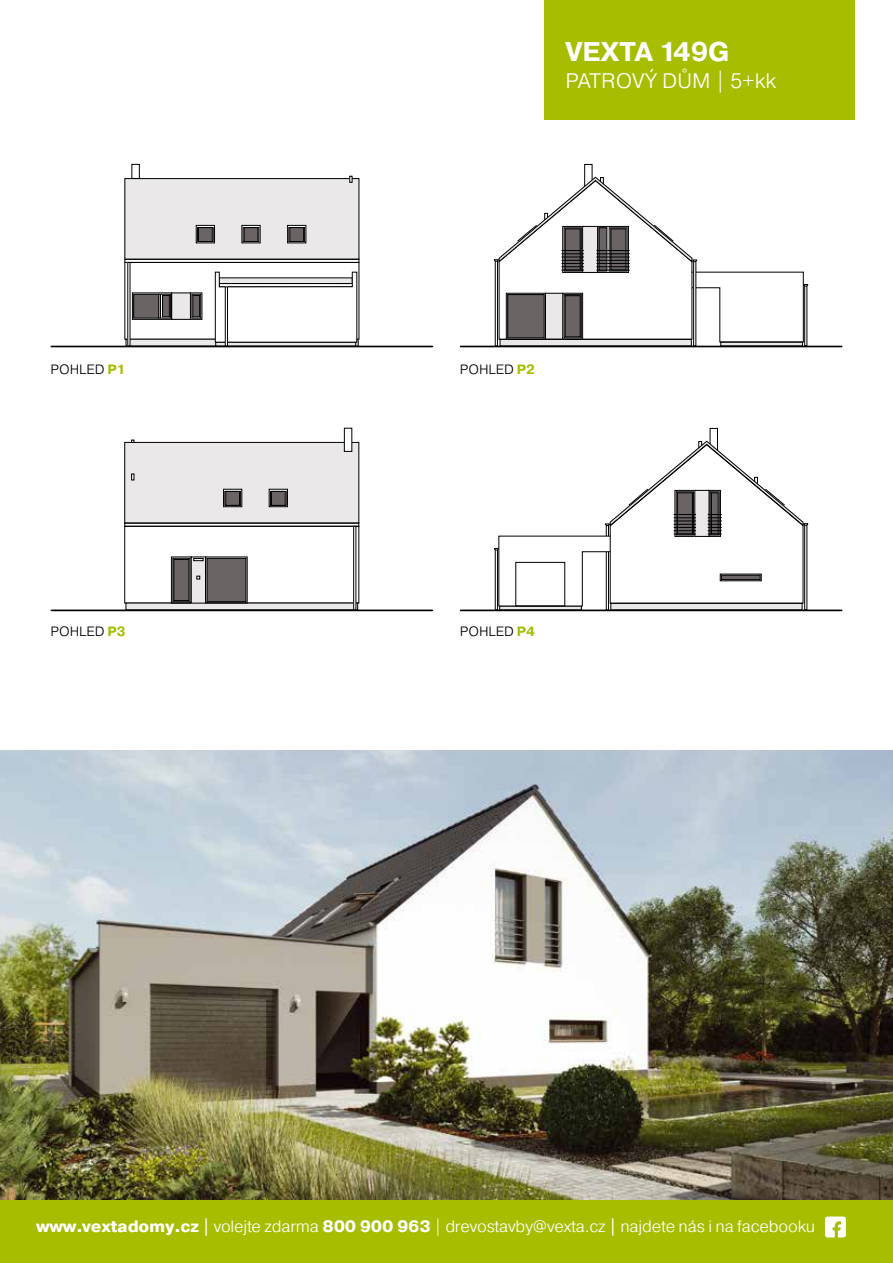
<style>
.page{position:relative;width:893px;height:1263px;background:#fff}
.page>*{position:absolute;margin:0;border:0;box-sizing:border-box;transform-origin:0 0}
.t1{font:700 27px "Pragmatica";color:#fff}
.t2{font:300 21px "Pragmatica";color:#fff}
.t3{font:300 16.5px "Pragmatica";letter-spacing:-.01em;color:#fff}
.t4{font:300 13.5px "Pragmatica";color:#000}
.s1{font-weight:700;color:#a6bd00}
.s2{font-weight:800}
</style>
<div class="page">
<div style="left:544px;top:0;width:311px;height:119px;background:#a6bd00"></div>
<div style="left:0;top:1199px;width:893px;height:64px;background:#a6bd00"></div>
<svg style="left:825px;top:1216px;width:21px;height:21px"></svg>
<img style="left:0;top:750px;width:893px;height:449px">
<hr style="left:51px;top:609px;width:381px;height:2px;background:#000">
<div style="left:125px;top:442px;width:234px;height:81px;background:#eae8e8"></div>
<div style="left:125px;top:442px;width:234px;height:81px;border:1px solid #000"></div>
<div style="left:125px;top:523px;width:234px;height:3px;border:1px solid #000"></div>
<div style="left:125px;top:526px;width:234px;height:77px;border:1px solid #000"></div>
<div style="left:126px;top:603px;width:232px;height:7px;background:#eae8e8"></div>
<div style="left:126px;top:603px;width:232px;height:7px;border:1px solid #000"></div>
<div style="left:344px;top:428px;width:8px;height:23px;background:#fff"></div>
<div style="left:344px;top:428px;width:8px;height:24px;border:1px solid #000"></div>
<div style="left:353px;top:526px;width:3px;height:84px;border:1px solid #000"></div>
<div style="left:269px;top:489px;width:19px;height:18px;border:1px solid #000"></div>
<div style="left:270px;top:491px;width:16px;height:14px;border:1px solid #000"></div>
<div style="left:271px;top:491px;width:14px;height:14px;background:#6b6465"></div>
<div style="left:271px;top:491px;width:14px;height:14px;border:1px solid #000"></div>
<div style="left:223px;top:489px;width:19px;height:18px;border:1px solid #000"></div>
<div style="left:225px;top:491px;width:16px;height:14px;border:1px solid #000"></div>
<div style="left:226px;top:491px;width:14px;height:14px;background:#6b6465"></div>
<div style="left:226px;top:491px;width:14px;height:14px;border:1px solid #000"></div>
<svg style="left:131px;top:474px;width:3px;height:6px"></svg>
<div style="left:171px;top:557px;width:20px;height:46px;border:1px solid #000"></div>
<div style="left:191px;top:557px;width:15px;height:46px;background:#eae8e8"></div>
<div style="left:191px;top:557px;width:15px;height:46px;border:1px solid #000"></div>
<div style="left:205px;top:557px;width:42px;height:46px;border:1px solid #000"></div>
<div style="left:173px;top:558px;width:17px;height:44px;border:1px solid #000"></div>
<div style="left:207px;top:558px;width:39px;height:44px;background:#6b6465"></div>
<div style="left:207px;top:558px;width:39px;height:44px;border:1px solid #000"></div>
<div style="left:174px;top:559px;width:15px;height:41px;background:#6b6465"></div>
<div style="left:174px;top:559px;width:15px;height:42px;border:1px solid #000"></div>
<svg style="left:194px;top:558px;width:9px;height:3px"></svg>
<hr style="left:51px;top:346px;width:381px;height:1px;background:#000">
<div style="left:125px;top:179px;width:234px;height:80px;background:#eae8e8"></div>
<div style="left:125px;top:178px;width:234px;height:81px;border:1px solid #000"></div>
<div style="left:125px;top:259px;width:234px;height:4px;border:1px solid #000"></div>
<div style="left:125px;top:262px;width:234px;height:77px;border:1px solid #000"></div>
<div style="left:126px;top:339px;width:232px;height:7px;background:#eae8e8"></div>
<div style="left:132px;top:164px;width:8px;height:15px;border:1px solid #000"></div>
<div style="left:216px;top:342px;width:140px;height:4px;border:1px solid #000"></div>
<svg style="left:215px;top:272px;width:142px;height:70px"></svg>
<div style="left:225px;top:287px;width:3px;height:59px;border:1px solid #000"></div>
<div style="left:196px;top:225px;width:19px;height:18px;border:1px solid #000"></div>
<div style="left:197px;top:227px;width:16px;height:15px;border:1px solid #000"></div>
<div style="left:198px;top:228px;width:14px;height:13px;background:#6b6465"></div>
<div style="left:198px;top:227px;width:14px;height:15px;border:1px solid #000"></div>
<div style="left:242px;top:225px;width:18px;height:18px;border:1px solid #000"></div>
<div style="left:243px;top:227px;width:16px;height:15px;border:1px solid #000"></div>
<div style="left:244px;top:228px;width:14px;height:13px;background:#6b6465"></div>
<div style="left:244px;top:227px;width:14px;height:15px;border:1px solid #000"></div>
<div style="left:287px;top:225px;width:19px;height:18px;border:1px solid #000"></div>
<div style="left:289px;top:227px;width:16px;height:15px;border:1px solid #000"></div>
<div style="left:290px;top:228px;width:14px;height:13px;background:#6b6465"></div>
<div style="left:290px;top:227px;width:14px;height:15px;border:1px solid #000"></div>
<svg style="left:350px;top:176px;width:2px;height:7px"></svg>
<div style="left:172px;top:293px;width:18px;height:26px;background:#eae8e8"></div>
<div style="left:171px;top:293px;width:20px;height:27px;border:1px solid #000"></div>
<div style="left:192px;top:294px;width:9px;height:24px;border:1px solid #000"></div>
<div style="left:193px;top:295px;width:7px;height:22px;background:#6b6465"></div>
<div style="left:193px;top:295px;width:7px;height:22px;border:1px solid #000"></div>
<div style="left:132px;top:293px;width:40px;height:27px;border:1px solid #000"></div>
<svg style="left:159px;top:294px;width:12px;height:24px"></svg>
<div style="left:134px;top:294px;width:25px;height:24px;background:#6b6465"></div>
<div style="left:134px;top:294px;width:25px;height:24px;border:1px solid #000"></div>
<hr style="left:461px;top:346px;width:381px;height:1px;background:#000">
<div style="left:500px;top:339px;width:191px;height:7px;background:#eae8e8"></div>
<div style="left:721px;top:342px;width:82px;height:4px;border:1px solid #000"></div>
<div style="left:804px;top:286px;width:3px;height:60px;border:1px solid #000"></div>
<div style="left:495px;top:261px;width:3px;height:85px;border:1px solid #000"></div>
<div style="left:693px;top:261px;width:3px;height:85px;border:1px solid #000"></div>
<svg style="left:494px;top:164px;width:314px;height:178px"></svg>
<hr style="left:461px;top:609px;width:381px;height:2px;background:#000">
<div style="left:606px;top:525px;width:3px;height:85px;border:1px solid #000"></div>
<div style="left:611px;top:603px;width:191px;height:7px;background:#eae8e8"></div>
<div style="left:611px;top:603px;width:191px;height:7px;border:1px solid #000"></div>
<div style="left:499px;top:606px;width:83px;height:4px;border:1px solid #000"></div>
<div style="left:495px;top:550px;width:3px;height:60px;border:1px solid #000"></div>
<div style="left:804px;top:525px;width:3px;height:85px;border:1px solid #000"></div>
<svg style="left:494px;top:428px;width:314px;height:178px"></svg>
<h1 class="t1" style="left:566px;top:35px;width:165px">VEXTA 149G</h1>
<p class="t2" style="left:566px;top:68px;width:212px">PATROVÝ DŮM | 5+kk</p>
<p class="t4" style="left:50px;top:361px;width:77px">POHLED <span class="s1">P1</span></p>
<p class="t4" style="left:460px;top:361px;width:77px">POHLED <span class="s1">P2</span></p>
<p class="t4" style="left:50px;top:623px;width:77px">POHLED <span class="s1">P3</span></p>
<p class="t4" style="left:460px;top:623px;width:77px">POHLED <span class="s1">P4</span></p>
<p class="t3" style="left:36px;top:1216px;width:781px"><span class="s2">www.vextadomy.cz |</span> volejte zdarma <span class="s2">800 900 963</span> | drevostavby@vexta.cz <span class="s2">|</span> najdete nás i na facebooku</p>
</div>
